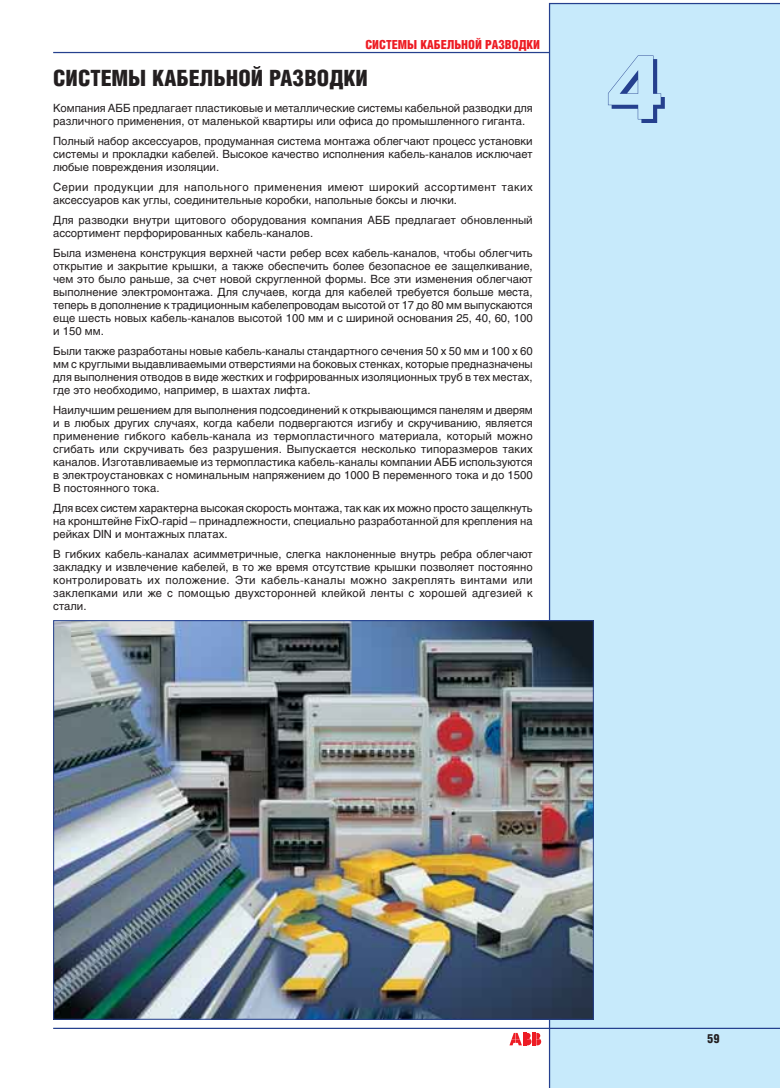
<style>
.page{position:relative;width:780px;height:1088px;background:#fff}
.page>*{position:absolute;margin:0;border:0;box-sizing:border-box;transform-origin:0 0}
.t1{font:700 90px "Pragmatica Shadow C";color:#25408e}
.t2{font:900 22.5px "Helios Cond";color:#231f20}
.t3{font:900 12.5px "Helios Cond";color:#ed1c24}
.t4{font:900 12.5px "Helios Cond";color:#231f20}
.t5{font:11.25px/13px "Helios";color:#231f20;text-align:justify}
.t6{font:11.25px/13px "Helios";letter-spacing:.035em;color:#231f20}
</style>
<div class="page">
<div style="left:549px;top:3px;width:231px;height:1085px;background:#c7eafb"></div>
<hr style="left:53px;top:1028px;width:727px;height:1px;background:#25408e">
<hr style="left:53px;top:52px;width:496px;height:1px;background:#25408e">
<svg style="left:509px;top:1033px;width:32px;height:12px"></svg>
<img style="left:55px;top:622px;width:536px;height:396px">
<p class="t3" style="left:365px;top:40px;width:176px">СИСТЕМЫ КАБЕЛЬНОЙ РАЗВОДКИ</p>
<p class="t2" style="left:53px;top:70px;width:316px">СИСТЕМЫ КАБЕЛЬНОЙ РАЗВОДКИ</p>
<p class="t5" style="left:53px;top:102px;width:481px">Компания АББ предлагает пластиковые и металлические системы кабельной разводки для различного применения, от маленькой квартиры или офиса до промышленного гиганта.</p>
<p class="t5" style="left:53px;top:135px;width:481px">Полный набор аксессуаров, продуманная система монтажа облегчают процесс установки системы и прокладки кабелей. Высокое качество исполнения кабель-каналов исключает любые повреждения изоляции.</p>
<p class="t6" style="left:53px;top:181px;width:481px">Серии продукции для напольного применения имеют широкий ассортимент таких аксессуаров как углы, соединительные коробки, напольные боксы и лючки.</p>
<p class="t5" style="left:53px;top:214px;width:481px">Для разводки внутри щитового оборудования компания АББ предлагает обновленный ассортимент перфорированных кабель-каналов.</p>
<p class="t5" style="left:53px;top:248px;width:481px">Была изменена конструкция верхней части ребер всех кабель-каналов, чтобы облегчить открытие и закрытие крышки, а также обеспечить более безопасное ее защелкивание, чем это было раньше, за счет новой скругленной формы. Все эти изменения облегчают выполнение электромонтажа. Для случаев, когда для кабелей требуется больше места, теперь в дополнение к традиционным кабелепроводам высотой от 17 до 80 мм выпускаются еще шесть новых кабель-каналов высотой 100 мм и с шириной основания 25, 40, 60, 100 и 150 мм.</p>
<p class="t5" style="left:53px;top:346px;width:481px">Были также разработаны новые кабель-каналы стандартного сечения 50 х 50 мм и 100 х 60 мм с круглыми выдавливаемыми отверстиями на боковых стенках, которые предназначены для выполнения отводов в виде жестких и гофрированных изоляционных труб в тех местах, где это необходимо, например, в шахтах лифта.</p>
<p class="t5" style="left:53px;top:405px;width:481px">Наилучшим решением для выполнения подсоединений к открывающимся панелям и дверям и в любых других случаях, когда кабели подвергаются изгибу и скручиванию, является применение гибкого кабель-канала из термопластичного материала, который можно сгибать или скручивать без разрушения. Выпускается несколько типоразмеров таких каналов. Изготавливаемые из термопластика кабель-каналы компании АББ используются в электроустановках с номинальным напряжением до 1000 В переменного тока и до 1500<br>В постоянного тока.</p>
<p class="t5" style="left:53px;top:503px;width:481px">Для всех систем характерна высокая скорость монтажа, так как их можно просто защелкнуть на кронштейне FixO-rapid – принадлежности, специально разработанной для крепления на рейках DIN и монтажных платах.</p>
<p class="t5" style="left:53px;top:549px;width:481px">В гибких кабель-каналах асимметричные, слегка наклоненные внутрь ребра облегчают закладку и извлечение кабелей, в то же время отсутствие крышки позволяет постоянно контролировать их положение. Эти кабель-каналы можно закреплять винтами или заклепками или же с помощью двухсторонней клейкой ленты с хорошей адгезией к стали.</p>
<p class="t1" style="left:605px;top:55px;width:60px">4</p>
<p class="t4" style="left:707px;top:1034px;width:14px">59</p>
</div>
